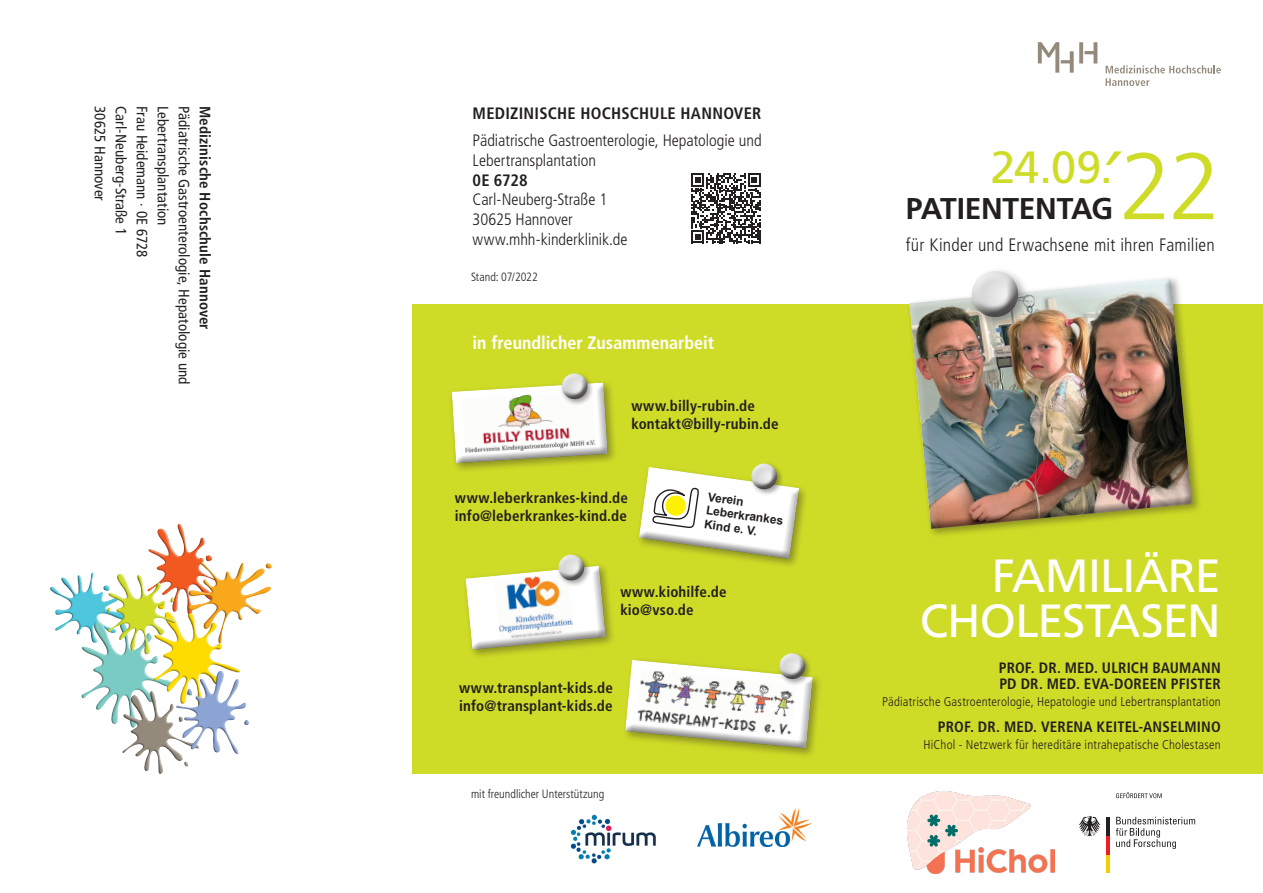
<style>
.page{position:relative;width:1263px;height:893px;background:#fff}
.page>*{position:absolute;margin:0;border:0;box-sizing:border-box;transform-origin:0 0}
.t1{font:300 94.5px "Frutiger LT Std";color:#cfdc27}
.t2{font:46.5px "Frutiger LT Std";letter-spacing:-.02em;color:#fff}
.t3{font:45px "Frutiger LT Std";color:#cfdc27}
.t4{font:700 30px "Frutiger LT Std";letter-spacing:-.015em;color:#231f20}
.t5{font:300 condensed 18px "Frutiger LT Std";letter-spacing:.01em;color:#231f20}
.t6{font:700 condensed 18px "Frutiger LT Std";color:#fff}
.t7{font:300 condensed 16.5px "Frutiger LT Std";letter-spacing:-.005em;color:#231f20}
.t8{font:700 condensed 16.5px "Frutiger LT Std";letter-spacing:.015em;color:#231f20}
.t9{font:700 condensed 15px "Frutiger LT Std";letter-spacing:.01em;color:#231f20}
.t10{font:condensed 15px "Frutiger LT Std";letter-spacing:.005em;color:#231f20}
.t11{font:300 condensed 12.75px "Frutiger LT Std";letter-spacing:.02em;color:#231f20}
.t12{font:300 condensed 12px "Frutiger LT Std";color:#231f20}
.t13{font:700 12px "Arial";color:#231f20}
.s1{font-weight:300}
</style>
<div class="page">
<div style="left:412px;top:304px;width:850px;height:469px;background:#cfdc27"></div>
<div style="left:905px;top:275px;width:296px;height:264px;background:#231f20;opacity:.4"></div>
<img style="left:908px;top:277px;width:286px;height:253px">
<div style="left:967px;top:267px;width:63px;height:62px;background:#231f20;opacity:.4"></div>
<svg style="left:967px;top:268px;width:53px;height:50px"></svg>
<svg style="left:50px;top:523px;width:222px;height:251px"></svg>
<div style="left:188px;top:687px;width:6px;height:10px;background:#fff"></div>
<div style="left:187px;top:687px;width:6px;height:10px;background:#231f20;opacity:.6"></div>
<svg style="left:1037px;top:42px;width:60px;height:31px"></svg>
<svg style="left:1105px;top:65px;width:115px;height:21px"></svg>
<div style="left:448px;top:379px;width:170px;height:94px;background:#231f20;opacity:.4"></div>
<div style="left:621px;top:656px;width:202px;height:102px;background:#231f20;opacity:.4"></div>
<div style="left:462px;top:562px;width:154px;height:97px;background:#231f20;opacity:.4"></div>
<div style="left:635px;top:463px;width:174px;height:106px;background:#231f20;opacity:.4"></div>
<img style="left:907px;top:791px;width:147px;height:82px">
<svg style="left:1115px;top:816px;width:79px;height:32px"></svg>
<svg style="left:1106px;top:854px;width:3px;height:18px"></svg>
<svg style="left:1106px;top:835px;width:3px;height:19px"></svg>
<svg style="left:1106px;top:817px;width:3px;height:18px"></svg>
<svg style="left:1078px;top:815px;width:22px;height:21px"></svg>
<svg style="left:1116px;top:792px;width:45px;height:5px"></svg>
<svg style="left:637px;top:463px;width:164px;height:97px"></svg>
<svg style="left:465px;top:554px;width:142px;height:96px"></svg>
<svg style="left:624px;top:653px;width:191px;height:96px"></svg>
<svg style="left:451px;top:373px;width:159px;height:91px"></svg>
<svg style="left:691px;top:173px;width:69px;height:70px"></svg>
<img style="left:570px;top:814px;width:86px;height:50px">
<img style="left:697px;top:808px;width:114px;height:37px">
<p class="t10" style="left:109px;top:106px;width:96px;rotate:90deg">30625 Hannover</p>
<p class="t10" style="left:130px;top:106px;width:130px;rotate:90deg">Carl-Neuberg-Straße 1</p>
<p class="t10" style="left:151px;top:106px;width:152px;rotate:90deg">Frau Heidemann <span class="s1">·</span> 0E 6728</p>
<p class="t10" style="left:172px;top:106px;width:121px;rotate:90deg">Lebertransplantation</p>
<p class="t10" style="left:193px;top:106px;width:280px;rotate:90deg">Pädiatrische Gastroenterologie, Hepatologie und</p>
<p class="t9" style="left:214px;top:106px;width:225px;rotate:90deg">Medizinische Hochschule Hannover</p>
<p class="t8" style="left:472px;top:103px;width:290px">MEDIZINISCHE HOCHSCHULE HANNOVER</p>
<p class="t7" style="left:472px;top:131px;width:290px">Pädiatrische Gastroenterologie, Hepatologie und</p>
<p class="t7" style="left:472px;top:150px;width:125px">Lebertransplantation</p>
<p class="t8" style="left:472px;top:170px;width:56px">0E 6728</p>
<p class="t7" style="left:472px;top:190px;width:136px">Carl-Neuberg-Straße 1</p>
<p class="t7" style="left:472px;top:210px;width:101px">30625 Hannover</p>
<p class="t7" style="left:472px;top:230px;width:156px">www.mhh-kinderklinik.de</p>
<p class="t12" style="left:471px;top:270px;width:68px">Stand: 07/2022</p>
<p class="t6" style="left:472px;top:332px;width:243px">in freundlicher Zusammenarbeit</p>
<p class="t9" style="left:631px;top:396px;width:125px">www.billy-rubin.de</p>
<p class="t9" style="left:631px;top:414px;width:149px">kontakt@billy-rubin.de</p>
<p class="t9" style="left:455px;top:488px;width:174px">www.leberkrankes-kind.de</p>
<p class="t9" style="left:455px;top:506px;width:173px">info@leberkrankes-kind.de</p>
<p class="t13" style="left:709px;top:488px;width:37px;rotate:8deg">Verein</p>
<p class="t13" style="left:707px;top:501px;width:79px;rotate:8deg">Leberkrankes</p>
<p class="t13" style="left:705px;top:515px;width:55px;rotate:8deg">Kind e. V.</p>
<p class="t9" style="left:620px;top:582px;width:108px">www.kiohilfe.de</p>
<p class="t9" style="left:620px;top:600px;width:75px">kio@vso.de</p>
<p class="t9" style="left:459px;top:678px;width:155px">www.transplant-kids.de</p>
<p class="t9" style="left:459px;top:696px;width:155px">info@transplant-kids.de</p>
<p class="t12" style="left:471px;top:787px;width:135px">mit freundlicher Unterstützung</p>
<p class="t3" style="left:990px;top:141px;width:124px">24.09.</p>
<p class="t1" style="left:1100px;top:133px;width:122px">´22</p>
<p class="t4" style="left:905px;top:191px;width:209px">PATIENTENTAG</p>
<p class="t5" style="left:905px;top:234px;width:310px">für Kinder und Erwachsene mit ihren Familien</p>
<p class="t2" style="left:991px;top:548px;width:230px">FAMILIÄRE</p>
<p class="t2" style="left:919px;top:593px;width:302px">CHOLESTASEN</p>
<p class="t9" style="left:998px;top:658px;width:223px">PROF. DR. MED. ULRICH BAUMANN</p>
<p class="t9" style="left:999px;top:675px;width:223px">PD DR. MED. EVA-DOREEN PFISTER</p>
<p class="t11" style="left:881px;top:694px;width:340px">Pädiatrische Gastroenterologie, Hepatologie und Lebertransplantation</p>
<p class="t9" style="left:937px;top:717px;width:284px">PROF. DR. MED. VERENA KEITEL-ANSELMINO</p>
<p class="t11" style="left:923px;top:736px;width:299px">HiChol - Netzwerk für hereditäre intrahepatische Cholestasen</p>
</div>
